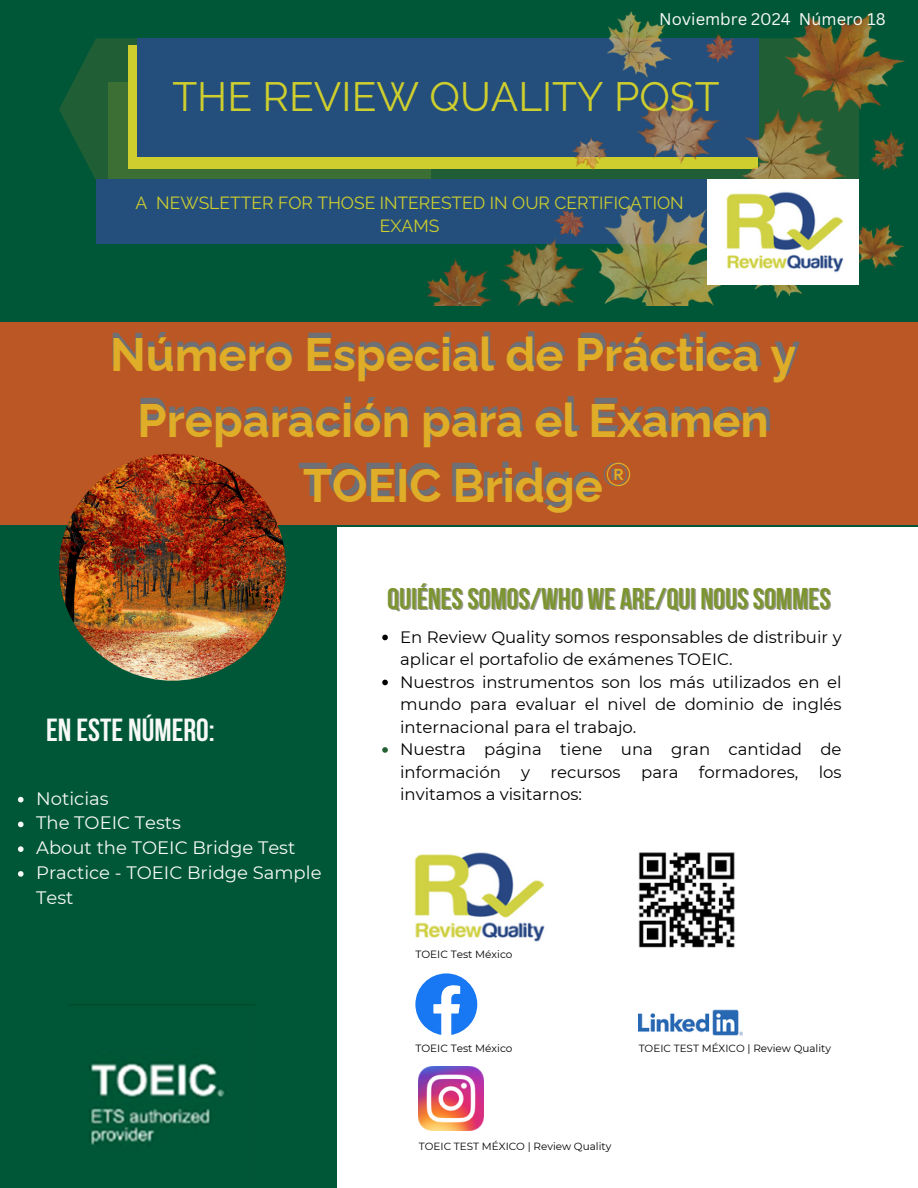
<style>
.page{position:relative;width:918px;height:1188px;background:#fff}
.page>*{position:absolute;margin:0;border:0;box-sizing:border-box;transform-origin:0 0}
.t1{font:700 46.95px/65.2px "Raleway";color:#dfad27;text-align:center}
.t2{font:40.8px "Raleway";color:#cece2e}
.t3{font:700 31.95px "Bebas Neue";color:#f7f9f7}
.t4{font:30px "Bebas Neue Cyrillic";color:#7c9530}
.t5{font:18px/24.8px "Montserrat";color:#f7f9f7}
.t6{font:17.55px/23.7px "Raleway";color:#cece2e;text-align:center}
.t7{font:16.5px/22.5px "Montserrat";color:#000;text-align:justify}
.t8{font:16.5px "Canva Sans";color:#f7f9f7}
.t9{font:10.5px "Montserrat";color:#000}
.t10{font:10.35px "Montserrat";color:#000}
</style>
<div class="page">
<div style="left:0;top:0;width:918px;height:527px;background:#005738"></div>
<img style="left:414px;top:852px;width:131px;height:90px">
<div style="left:0;top:441px;width:337px;height:747px;background:#005738"></div>
<svg style="left:415px;top:973px;width:62px;height:62px"></svg>
<img style="left:419px;top:1066px;width:64px;height:64px">
<img style="left:639px;top:1009px;width:103px;height:27px">
<img style="left:639px;top:852px;width:96px;height:95px">
<div style="left:0;top:322px;width:918px;height:202px;background:#bb5725"></div>
<img style="left:59px;top:454px;width:227px;height:227px;border-radius:50%">
<img style="left:59px;top:11px;width:845px;height:295px">
<img style="left:89px;top:1062px;width:136px;height:83px">
<img style="left:708px;top:179px;width:151px;height:105px">
<svg style="left:604px;top:463px;width:26px;height:23px"></svg>
<svg style="left:382px;top:635px;width:6px;height:5px"></svg>
<svg style="left:382px;top:680px;width:6px;height:5px"></svg>
<svg style="left:382px;top:747px;width:6px;height:6px"></svg>
<svg style="left:18px;top:797px;width:6px;height:5px"></svg>
<svg style="left:18px;top:822px;width:6px;height:5px"></svg>
<svg style="left:18px;top:846px;width:6px;height:6px"></svg>
<svg style="left:18px;top:871px;width:6px;height:6px"></svg>
<h3 class="t8" style="left:659px;top:8px;width:228px">Noviembre 2024 Número 18</h3>
<p class="t2" style="left:172px;top:72px;width:549px">THE REVIEW QUALITY POST</p>
<p class="t6" style="left:136px;top:190px;width:550px">A NEWSLETTER FOR THOSE INTERESTED IN OUR CERTIFICATION<br>EXAMS</p>
<p class="t1" style="left:110px;top:322px;width:688px">Número Especial de Práctica y<br>Preparación para el Examen<br>TOEIC Bridge</p>
<p class="t3" style="left:46px;top:717px;width:170px">EN ESTE NÚMERO:</p>
<p class="t5" style="left:36px;top:786px;width:74px">Noticias</p>
<p class="t5" style="left:36px;top:811px;width:146px">The TOEIC Tests</p>
<p class="t5" style="left:36px;top:835px;width:261px">About the TOEIC Bridge Test</p>
<p class="t5" style="left:36px;top:860px;width:287px">Practice - TOEIC Bridge Sample<br>Test</p>
<h5 class="t4" style="left:387px;top:586px;width:445px">QUIÉNESSOMOS/WHO WE ARE/QUI NOUSSOMMES</h5>
<p class="t7" style="left:400px;top:625px;width:443px">En Review Quality somos responsables de distribuir y aplicar el portafolio de exámenes TOEIC.</p>
<p class="t7" style="left:400px;top:670px;width:443px">Nuestros instrumentos son los más utilizados en el mundo para evaluar el nivel de dominio de inglés internacional para el trabajo.</p>
<h4 class="t7" style="left:400px;top:738px;width:443px">Nuestra página tiene una gran cantidad de información y recursos para formadores, los invitamos a visitarnos:</h4>
<p class="t9" style="left:415px;top:948px;width:99px">TOEIC Test México</p>
<p class="t9" style="left:415px;top:1042px;width:99px">TOEIC Test México</p>
<p class="t10" style="left:639px;top:1042px;width:194px">TOEIC TEST MÉXICO | Review Quality</p>
<p class="t10" style="left:419px;top:1140px;width:194px">TOEIC TEST MÉXICO | Review Quality</p>
</div>
